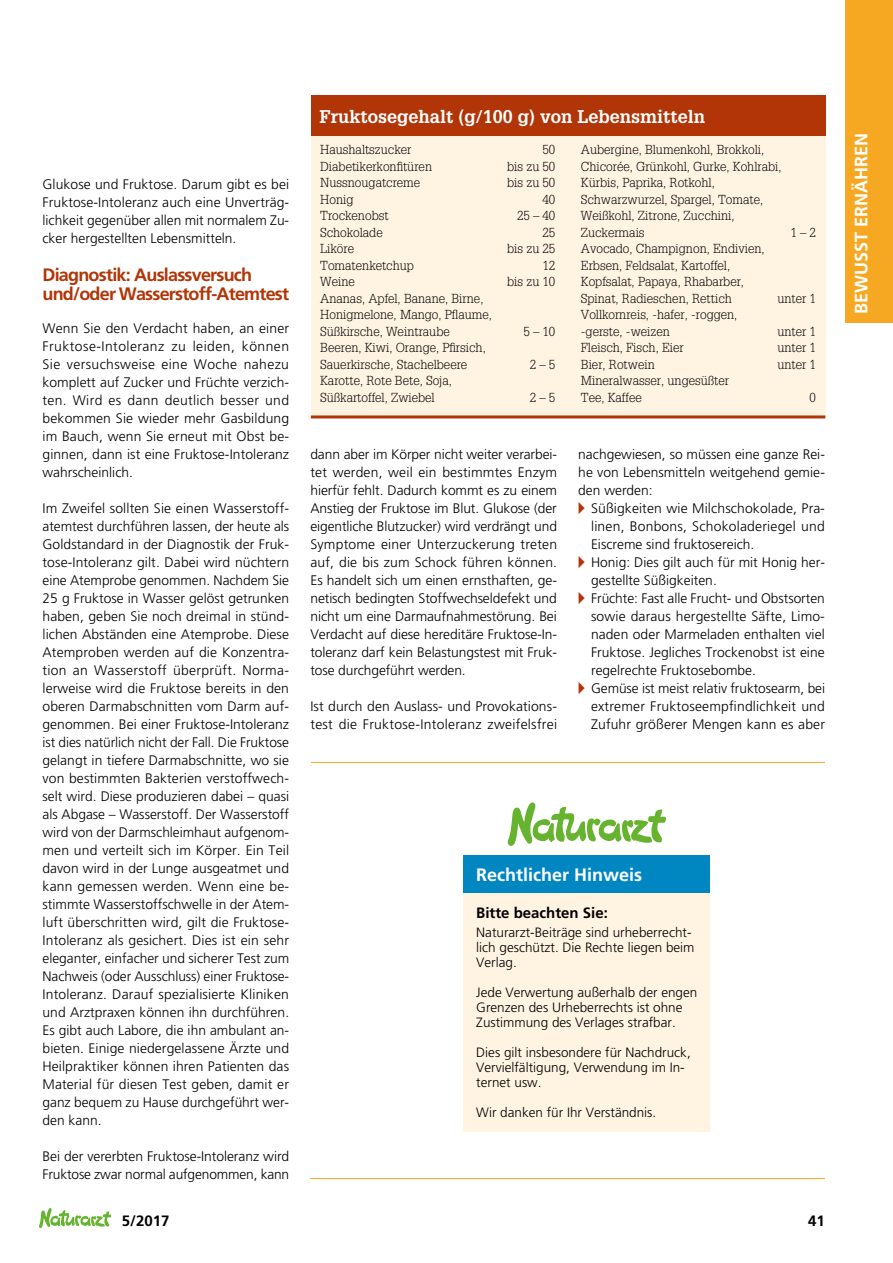
<style>
.page{position:relative;width:893px;height:1263px;background:#fff}
.page>*{position:absolute;margin:0;border:0;box-sizing:border-box;transform-origin:0 0}
.t1{font:700 18px/19.5px "Frutiger";letter-spacing:-.045em;color:#b13507}
.t2{font:700 18px "Glypha";color:#fff}
.t3{font:700 18px "Frutiger";color:#fff}
.t4{font:700 15px "Frutiger";color:#000}
.t5{font:300 13.8px/18px "Frutiger";color:#000;text-align:justify}
.t6{font:300 13.8px/18px "Frutiger";letter-spacing:.02em;color:#000}
.t7{font:300 13.5px/15px "Frutiger";color:#000}
.t8{font:300 12.75px/16.5px "Glypha";color:#000}
</style>
<div class="page">
<div style="left:845px;top:0;width:48px;height:323px;background:#f7a823"></div>
<img style="left:40px;top:1208px;width:70px;height:19px">
<div style="left:311px;top:136px;width:514px;height:280px;background:#fff3e2"></div>
<div style="left:311px;top:96px;width:514px;height:40px;background:#b13507"></div>
<hr style="left:311px;top:415px;width:514px;height:3px;background:#b13507">
<hr style="left:311px;top:762px;width:514px;height:1px;background:#f7a823">
<hr style="left:310px;top:1178px;width:515px;height:1px;background:#f7a823">
<div style="left:463px;top:892px;width:247px;height:240px;background:#fff3e2"></div>
<div style="left:463px;top:855px;width:247px;height:38px;background:#0086c0"></div>
<svg style="left:508px;top:802px;width:158px;height:44px"></svg>
<p class="t5" style="left:43px;top:175px;width:248px">Glukose und Fruktose. Darum gibt es bei Fruktose-Intoleranz auch eine Unverträg&shy;lichkeit gegenüber allen mit normalem Zu&shy;cker hergestellten Lebensmitteln.</p>
<h1 class="t1" style="left:43px;top:264px;width:248px">Diagnostik: Auslassversuch und/oder Wasserstoff-Atemtest</h1>
<p class="t5" style="left:43px;top:319px;width:248px">Wenn Sie den Verdacht haben, an einer Fruktose-Intoleranz zu leiden, können Sie versuchsweise eine Woche nahezu komplett auf Zucker und Früchte verzich&shy;ten. Wird es dann deutlich besser und bekommen Sie wieder mehr Gasbildung im Bauch, wenn Sie erneut mit Obst be&shy;ginnen, dann ist eine Fruktose-Intoleranz wahrscheinlich.</p>
<p class="t5" style="left:43px;top:499px;width:248px">Im Zweifel sollten Sie einen Wasserstoff&shy;atemtest durchführen lassen, der heute als Goldstandard in der Diagnostik der Fruk&shy;tose-Intoleranz gilt. Dabei wird nüchtern eine Atemprobe genommen. Nachdem Sie 25 g Fruktose in Wasser gelöst getrunken haben, geben Sie noch dreimal in stünd&shy;lichen Abständen eine Atemprobe. Diese Atemproben werden auf die Konzentra&shy;tion an Wasserstoff überprüft. Norma&shy;lerweise wird die Fruktose bereits in den oberen Darmabschnitten vom Darm auf&shy;genommen. Bei einer Fruktose-Intoleranz ist dies natürlich nicht der Fall. Die Fruktose gelangt in tiefere Darmabschnitte, wo sie von bestimmten Bakterien verstoffwech&shy;selt wird. Diese produzieren dabei – quasi als Abgase – Wasserstoff. Der Wasserstoff wird von der Darmschleimhaut aufgenom&shy;men und verteilt sich im Körper. Ein Teil davon wird in der Lunge ausgeatmet und kann gemessen werden. Wenn eine be&shy;stimmte Wasserstoffschwelle in der Atem&shy;luft überschritten wird, gilt die Fruktose-Intoleranz als gesichert. Dies ist ein sehr eleganter, einfacher und sicherer Test zum Nachweis (oder Ausschluss) einer Fruktose-Intoleranz. Darauf spezialisierte Kliniken und Arztpraxen können ihn durchführen.<br>Es gibt auch Labore, die ihn ambulant an&shy;bieten. Einige niedergelassene Ärzte und Heilpraktiker können ihren Patienten das Material für diesen Test geben, damit er ganz bequem zu Hause durchgeführt wer&shy;den kann.</p>
<p class="t5" style="left:43px;top:1147px;width:248px">Bei der vererbten Fruktose-Intoleranz wird<br>Fruktose zwar normal aufgenommen, kann</p>
<h1 class="t2" style="left:319px;top:105px;width:387px">Fruktosegehalt (g/100 g) von Lebensmitteln</h1>
<p class="t8" style="left:320px;top:141px;width:93px">Haushaltszucker</p>
<p class="t8" style="left:543px;top:141px;width:14px">50</p>
<p class="t8" style="left:320px;top:158px;width:113px">Diabetikerkonfitüren</p>
<p class="t8" style="left:507px;top:158px;width:50px">bis zu 50</p>
<p class="t8" style="left:320px;top:174px;width:102px">Nussnougatcreme</p>
<p class="t8" style="left:507px;top:174px;width:50px">bis zu 50</p>
<p class="t8" style="left:320px;top:191px;width:35px">Honig</p>
<p class="t8" style="left:543px;top:191px;width:14px">40</p>
<p class="t8" style="left:320px;top:207px;width:70px">Trockenobst</p>
<p class="t8" style="left:517px;top:207px;width:40px">25 – 40</p>
<p class="t8" style="left:320px;top:224px;width:64px">Schokolade</p>
<p class="t8" style="left:543px;top:224px;width:14px">25</p>
<p class="t8" style="left:320px;top:240px;width:35px">Liköre</p>
<p class="t8" style="left:507px;top:240px;width:50px">bis zu 25</p>
<p class="t8" style="left:320px;top:257px;width:95px">Tomatenketchup</p>
<p class="t8" style="left:543px;top:257px;width:14px">12</p>
<p class="t8" style="left:320px;top:273px;width:36px">Weine</p>
<p class="t8" style="left:507px;top:273px;width:50px">bis zu 10</p>
<p class="t8" style="left:320px;top:290px;width:173px">Ananas, Apfel, Banane, Birne,<br>Honigmelone, Mango, Pflaume,<br>Süßkirsche, Weintraube</p>
<p class="t8" style="left:523px;top:323px;width:33px">5 – 10</p>
<p class="t8" style="left:581px;top:141px;width:202px">Aubergine, Blumenkohl, Brokkoli,<br>Chicorée, Grünkohl, Gurke, Kohlrabi,<br>Kürbis, Paprika, Rotkohl,<br>Schwarzwurzel, Spargel, Tomate,<br>Weißkohl, Zitrone, Zucchini,<br>Zuckermais</p>
<p class="t8" style="left:790px;top:224px;width:27px">1 – 2</p>
<p class="t8" style="left:581px;top:240px;width:185px">Avocado, Champignon, Endivien,<br>Erbsen, Feldsalat, Kartoffel,<br>Kopfsalat, Papaya, Rhabarber,<br>Spinat, Radieschen, Rettich</p>
<p class="t8" style="left:581px;top:306px;width:158px">Vollkornreis, -hafer, -roggen, -gerste, -weizen</p>
<p class="t8" style="left:777px;top:290px;width:40px">unter 1</p>
<p class="t8" style="left:777px;top:323px;width:40px">unter 1</p>
<p class="t8" style="left:320px;top:339px;width:167px">Beeren, Kiwi, Orange, Pfirsich,<br>Sauerkirsche, Stachelbeere</p>
<p class="t8" style="left:320px;top:372px;width:133px">Karotte, Rote Bete, Soja,<br>Süßkartoffel, Zwiebel</p>
<p class="t8" style="left:530px;top:356px;width:27px">2 – 5</p>
<p class="t8" style="left:530px;top:389px;width:27px">2 – 5</p>
<p class="t8" style="left:581px;top:339px;width:104px">Fleisch, Fisch, Eier</p>
<p class="t8" style="left:777px;top:339px;width:40px">unter 1</p>
<p class="t8" style="left:581px;top:356px;width:75px">Bier, Rotwein</p>
<p class="t8" style="left:777px;top:356px;width:40px">unter 1</p>
<p class="t8" style="left:581px;top:372px;width:150px">Mineralwasser, ungesüßter<br>Tee, Kaffee</p>
<p class="t8" style="left:810px;top:389px;width:8px">0</p>
<p class="t5" style="left:310px;top:445px;width:248px">dann aber im Körper nicht weiter verarbei&shy;tet werden, weil ein bestimmtes Enzym hierfür fehlt. Dadurch kommt es zu einem Anstieg der Fruktose im Blut. Glukose (der eigentliche Blutzucker) wird verdrängt und Symptome einer Unterzuckerung treten auf, die bis zum Schock führen können.<br>Es handelt sich um einen ernsthaften, ge&shy;netisch bedingten Stoffwechseldefekt und nicht um eine Darmaufnahmestörung. Bei Verdacht auf diese hereditäre Fruktose-In&shy;toleranz darf kein Belastungstest mit Fruk&shy;tose durchgeführt werden.</p>
<p class="t6" style="left:310px;top:697px;width:248px">Ist durch den Auslass- und Provokations&shy;test die Fruktose-Intoleranz zweifelsfrei</p>
<p class="t5" style="left:578px;top:445px;width:248px">nachgewiesen, so müssen eine ganze Rei&shy;he von Lebensmitteln weitgehend gemie&shy;den werden:</p>
<p class="t5" style="left:591px;top:499px;width:236px;text-align:left">Süßigkeiten wie Milchschokolade, Pra&shy;linen, Bonbons, Schokoladeriegel und Eiscreme sind fruktosereich.<br>Honig: Dies gilt auch für mit Honig her&shy;gestellte Süßigkeiten.<br>Früchte: Fast alle Frucht- und Obstsorten sowie daraus hergestellte Säfte, Limo&shy;naden oder Marmeladen enthalten viel Fruktose. Jegliches Trockenobst ist eine regelrechte Fruktosebombe.<br>Gemüse ist meist relativ fruktosearm, bei extremer Fruktoseempfindlichkeit und Zufuhr größerer Mengen kann es aber</p>
<h1 class="t3" style="left:476px;top:864px;width:168px">Rechtlicher Hinweis</h1>
<p class="t4" style="left:476px;top:903px;width:133px">Bitte beachten Sie:</p>
<p class="t7" style="left:476px;top:925px;width:220px">Naturarzt-Beiträge sind urheberrecht&shy;lich geschützt. Die Rechte liegen beim<br>Verlag.</p>
<p class="t7" style="left:476px;top:985px;width:223px">Jede Verwertung außerhalb der engen<br>Grenzen des Urheberrechts ist ohne<br>Zustimmung des Verlages strafbar.</p>
<p class="t7" style="left:476px;top:1045px;width:216px">Dies gilt insbesondere für Nachdruck,<br>Vervielfältigung, Verwendung im In&shy;ternet usw.</p>
<p class="t7" style="left:476px;top:1105px;width:182px">Wir danken für Ihr Verständnis.</p>
<p class="t4" style="left:122px;top:1212px;width:49px">5/2017</p>
<p class="t4" style="left:808px;top:1212px;width:18px">41</p>
<h1 class="t3" style="left:851px;top:314px;width:183px;rotate:-90deg">BEWUSST ERNÄHREN</h1>
</div>
